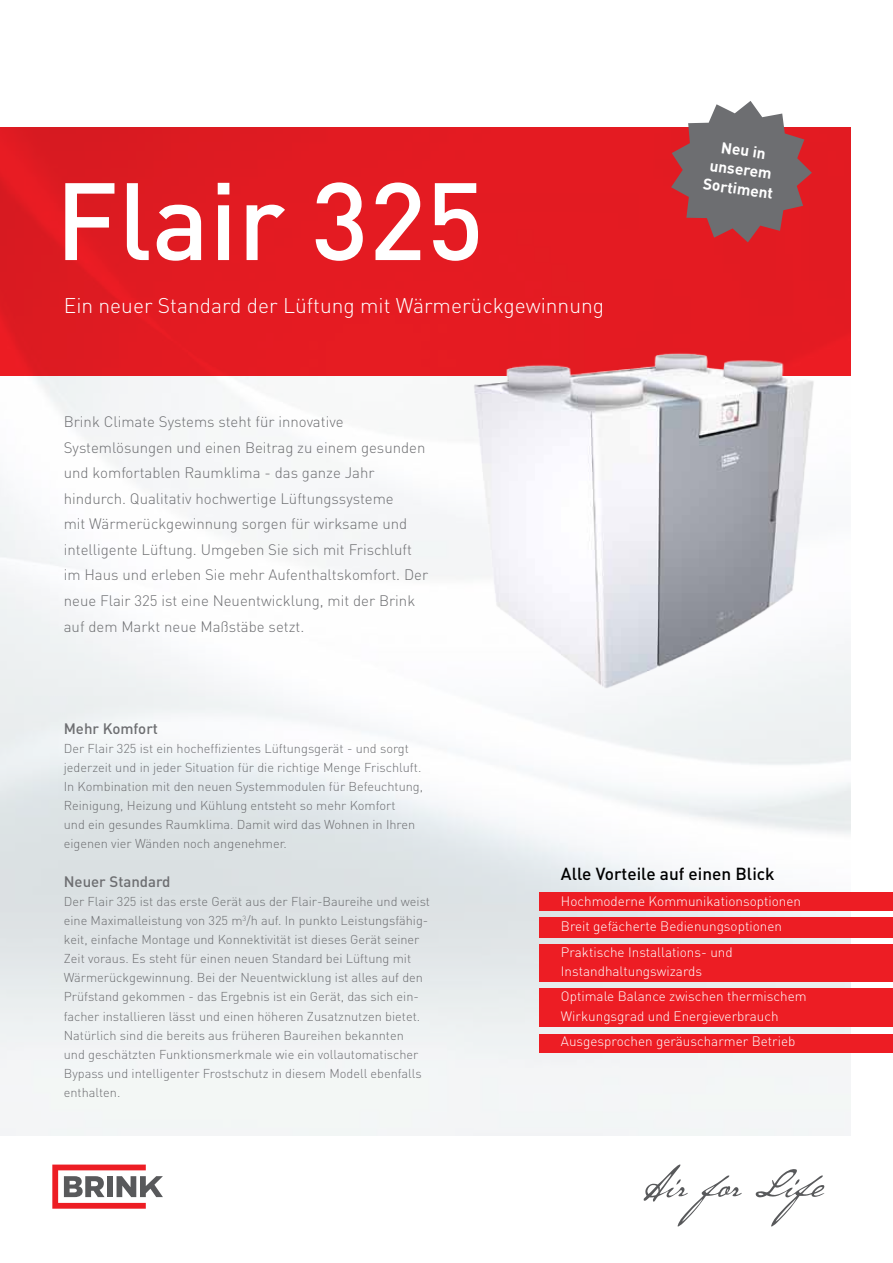
<style>
.page{position:relative;width:893px;height:1263px;background:#fff}
.page>*{position:absolute;margin:0;border:0;box-sizing:border-box;transform-origin:0 0}
.t1{font:500 108px "DIN Pro";color:#fff}
.t2{font:300 21px "DIN Pro";color:#fff}
.t3{font:500 17.25px "DIN Pro";color:#000}
.t4{font:700 15.45px/19.4px "DIN Pro";color:#fff;text-align:center}
.t5{font:300 15px/25.5px "DIN Pro";color:#6d6e71}
.t6{font:500 15px "DIN Pro";color:#6d6e71}
.t7{font:300 13.5px/25.5px "DIN Pro";color:#fff}
.t8{font:300 12.75px/19.2px "DIN Pro";color:#6d6e71}
</style>
<div class="page">
<svg style="left:644px;top:1164px;width:98px;height:62px"></svg>
<svg style="left:755px;top:1169px;width:70px;height:57px"></svg>
<svg style="left:52px;top:1164px;width:111px;height:45px"></svg>
<img style="left:0;top:376px;width:850px;height:759px">
<div style="left:0;top:128px;width:850px;height:248px;background:#e41b22"></div>
<img style="left:458px;top:353px;width:371px;height:354px">
<svg style="left:671px;top:101px;width:141px;height:141px"></svg>
<div style="left:540px;top:892px;width:353px;height:19px;background:#ed1d24"></div>
<div style="left:540px;top:917px;width:353px;height:21px;background:#ed1d24"></div>
<div style="left:540px;top:944px;width:353px;height:38px;background:#ed1d24"></div>
<div style="left:540px;top:989px;width:353px;height:38px;background:#ed1d24"></div>
<div style="left:540px;top:1034px;width:353px;height:18px;background:#ed1d24"></div>
<h1 class="t1" style="left:55px;top:133px;width:430px">Flair 325</h1>
<h2 class="t2" style="left:64px;top:291px;width:542px">Ein neuer Standard der Lüftung mit Wärmerückgewinnung</h2>
<p class="t5" style="left:64px;top:409px;width:366px">Brink Climate Systems steht für innovative Systemlösungen und einen Beitrag zu einem gesunden und komfortablen Raumklima - das ganze Jahr hindurch. Qualitativ hochwertige Lüftungssysteme<br>mit Wärmerückgewinnung sorgen für wirksame und intelligente Lüftung. Umgeben Sie sich mit Frischluft im Haus und erleben Sie mehr Aufenthaltskomfort. Der neue Flair 325 ist eine Neuentwicklung, mit der Brink auf dem Markt neue Maßstäbe setzt.</p>
<p class="t4" style="left:710px;top:134px;width:72px;rotate:8deg">Neu in unserem<br>Sortiment</p>
<p class="t6" style="left:64px;top:716px;width:96px">Mehr Komfort</p>
<p class="t8" style="left:64px;top:738px;width:361px">Der Flair 325 ist ein hocheffizientes Lüftungsgerät - und sorgt jederzeit und in jeder Situation für die richtige Menge Frischluft.<br>In Kombination mit den neuen Systemmodulen für Befeuchtung, Reinigung, Heizung und Kühlung entsteht so mehr Komfort<br>und ein gesundes Raumklima. Damit wird das Wohnen in Ihren eigenen vier Wänden noch angenehmer.</p>
<p class="t6" style="left:64px;top:869px;width:108px">Neuer Standard</p>
<p class="t8" style="left:64px;top:891px;width:368px">Der Flair 325 ist das erste Gerät aus der Flair-Baureihe und weist eine Maximalleistung von 325 m<sup>3</sup>/h auf. In punkto Leistungsfähig&shy;keit, einfache Montage und Konnektivität ist dieses Gerät seiner Zeit voraus. Es steht für einen neuen Standard bei Lüftung mit Wärmerückgewinnung. Bei der Neuentwicklung ist alles auf den Prüfstand gekommen - das Ergebnis ist ein Gerät, das sich ein&shy;facher installieren lässt und einen höheren Zusatznutzen bietet.<br>Natürlich sind die bereits aus früheren Baureihen bekannten<br>und geschätzten Funktionsmerkmale wie ein vollautomatischer Bypass und intelligenter Frostschutz in diesem Modell ebenfalls enthalten.</p>
<h3 class="t3" style="left:561px;top:860px;width:215px">Alle Vorteile auf einen Blick</h3>
<p class="t7" style="left:561px;top:887px;width:242px">Hochmoderne Kommunikationsoptionen<br>Breit gefächerte Bedienungsoptionen<br>Praktische Installations- und</p>
<p class="t7" style="left:561px;top:958px;width:247px">Instandhaltungswizards<br>Optimale Balance zwischen thermischem</p>
<p class="t7" style="left:561px;top:1002px;width:236px">Wirkungsgrad und Energieverbrauch<br>Ausgesprochen geräuscharmer Betrieb</p>
</div>
